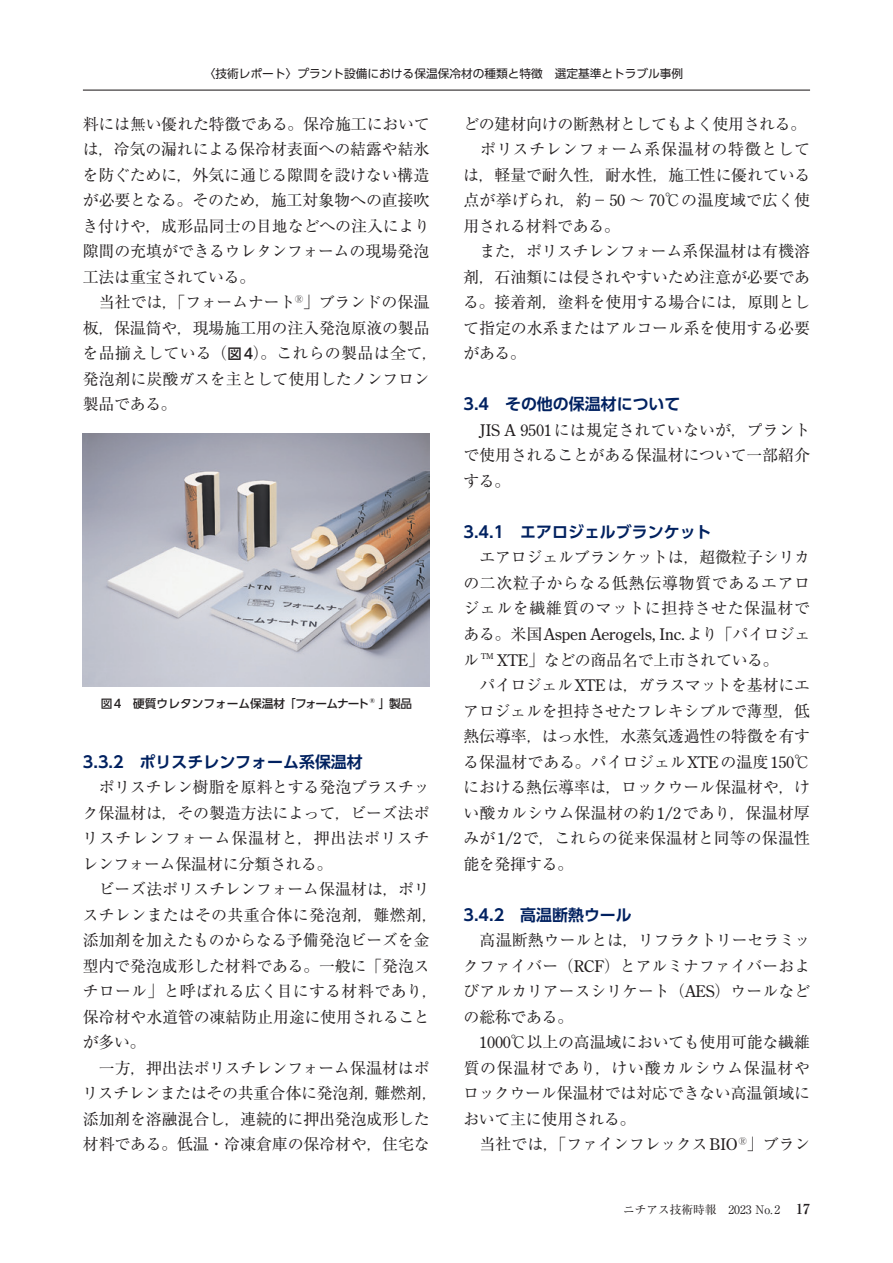
<style>
.page{position:relative;width:893px;height:1263px;background:#fff}
.page>*{position:absolute;margin:0;border:0;box-sizing:border-box;transform-origin:0 0}
._00_本文{font:15.9px/25.5px "Ryumin Pr 6";letter-spacing:-.01em;color:#231f20;text-align:justify}
.B_中見出し{font:700 15.9px "UD Shin Go Pr 6 De";color:#012160}
.t1{font:11.7px "UD Shin Go Pr 6";color:#231f20}
.キャプション{font:500 11.7px "UD Shin Go Pr 6";color:#231f20}
.t2{font:11.7px "Ryumin Pro";color:#231f20}
.キャプション-2{font:500 5.85px "UD Shin Go Pr 6";color:#231f20}
.s1{font-family:"UD Shin Go Pr 6";font-weight:500;font-size:14.4px}
.s2{font-family:"Century Old Style Std"}
.s3{font-family:"Ryumin Pr 6";font-weight:700;font-size:13.8px}
</style>
<div class="page">
<hr style="left:83px;top:90px;width:727px;height:1px;background:#231f20">
<img style="left:83px;top:434px;width:346px;height:253px">
<p class="t1" style="left:204px;top:64px;width:481px">〈技術レポート〉プラント設備における保温保冷材の種類と特徴　選定基準とトラブル事例</p>
<p class="_00_本文" style="left:83px;top:110px;width:349px">料には無い優れた特徴である。保冷施工においては，冷気の漏れによる保冷材表面への結露や結氷を防ぐために，外気に通じる隙間を設けない構造が必要となる。そのため，施工対象物への直接吹き付けや，成形品同士の目地などへの注入により隙間の充填ができるウレタンフォームの現場発泡工法は重宝されている。</p>
<p class="_00_本文" style="left:83px;top:289px;width:357px;text-align:left">　当社では，「フォームナート<sup>Ⓡ</sup>」ブランドの保温板，保温筒や，現場施工用の注入発泡原液の製品を品揃えしている（<span class="s1">図4</span>）。これらの製品は全て，発泡剤に炭酸ガスを主として使用したノンフロン製品である。</p>
<p class="キャプション" style="left:101px;top:694px;width:270px">図4　硬質ウレタンフォーム保温材「フォームナート</p>
<p class="キャプション-2" style="left:370px;top:696px;width:7px">®</p>
<p class="キャプション" style="left:379px;top:694px;width:35px">」製品</p>
<p class="B_中見出し" style="left:83px;top:749px;width:281px">3.3.2　ポリスチレンフォーム系保温材</p>
<p class="_00_本文" style="left:83px;top:773px;width:349px">　ポリスチレン樹脂を原料とする発泡プラスチック保温材は，その製造方法によって，ビーズ法ポリスチレンフォーム保温材と，押出法ポリスチレンフォーム保温材に分類される。</p>
<p class="_00_本文" style="left:83px;top:876px;width:357px;text-align:left">　ビーズ法ポリスチレンフォーム保温材は，ポリスチレンまたはその共重合体に発泡剤，難燃剤，添加剤を加えたものからなる予備発泡ビーズを金型内で発泡成形した材料である。一般に「発泡スチロール」と呼ばれる広く目にする材料であり，保冷材や水道管の凍結防止用途に使用されることが多い。</p>
<p class="_00_本文" style="left:83px;top:1054px;width:357px;text-align:left">　一方，押出法ポリスチレンフォーム保温材はポリスチレンまたはその共重合体に発泡剤，難燃剤，添加剤を溶融混合し，連続的に押出発泡成形した材料である。低温・冷凍倉庫の保冷材や，住宅な</p>
<p class="_00_本文" style="left:463px;top:110px;width:345px">どの建材向けの断熱材としてもよく使用される。</p>
<p class="_00_本文" style="left:463px;top:136px;width:349px">　ポリスチレンフォーム系保温材の特徴としては，軽量で耐久性，耐水性，施工性に優れている点が挙げられ，約－<span class="s2">50</span> ～ <span class="s2">70</span>℃の温度域で広く使用される材料である。</p>
<p class="_00_本文" style="left:463px;top:238px;width:348px">　また，ポリスチレンフォーム系保温材は有機溶剤，石油類には侵されやすいため注意が必要である。接着剤，塗料を使用する場合には，原則として指定の水系またはアルコール系を使用する必要がある。</p>
<p class="B_中見出し" style="left:463px;top:391px;width:218px">3.4　その他の保温材について</p>
<p class="_00_本文" style="left:463px;top:416px;width:349px;text-indent:16px"><span class="s2">JIS A 9501</span>には規定されていないが，プラントで使用されることがある保温材について一部紹介する。</p>
<p class="B_中見出し" style="left:463px;top:519px;width:250px">3.4.1　エアロジェルブランケット</p>
<p class="_00_本文" style="left:463px;top:544px;width:348px">　エアロジェルブランケットは，超微粒子シリカの二次粒子からなる低熱伝導物質であるエアロジェルを繊維質のマットに担持させた保温材である。米国<span class="s2">Aspen Aerogels, Inc.</span>より「パイロジェル <sup>TM</sup> <span class="s2">XTE</span>」などの商品名で上市されている。</p>
<p class="_00_本文" style="left:463px;top:671px;width:349px">　パイロジェル<span class="s2">XTE</span>は，ガラスマットを基材にエアロジェルを担持させたフレキシブルで薄型，低熱伝導率，はっ水性，水蒸気透過性の特徴を有する保温材である。パイロジェル<span class="s2">XTE</span>の温度<span class="s2">150</span>℃における熱伝導率は，ロックウール保温材や，けい酸カルシウム保温材の約<span class="s2">1/2</span>であり，保温材厚みが<span class="s2">1/2</span>で，これらの従来保温材と同等の保温性能を発揮する。</p>
<p class="B_中見出し" style="left:463px;top:902px;width:170px">3.4.2　高温断熱ウール</p>
<p class="_00_本文" style="left:463px;top:927px;width:349px">　高温断熱ウールとは，リフラクトリーセラミックファイバー（<span class="s2">RCF</span>）とアルミナファイバーおよびアルカリアースシリケート（<span class="s2">AES</span>）ウールなどの総称である。</p>
<p class="_00_本文" style="left:463px;top:1029px;width:348px;text-indent:16px"><span class="s2">1000</span>℃以上の高温域においても使用可能な繊維質の保温材であり，けい酸カルシウム保温材やロックウール保温材では対応できない高温領域において主に使用される。</p>
<p class="_00_本文" style="left:463px;top:1131px;width:348px">　当社では，「ファインフレックス<span class="s2">BIO</span><sup>Ⓡ</sup>」ブラン</p>
<p class="t2" style="left:623px;top:1200px;width:188px">ニチアス技術時報　2023 No. 2 <span class="s3">17</span></p>
</div>
